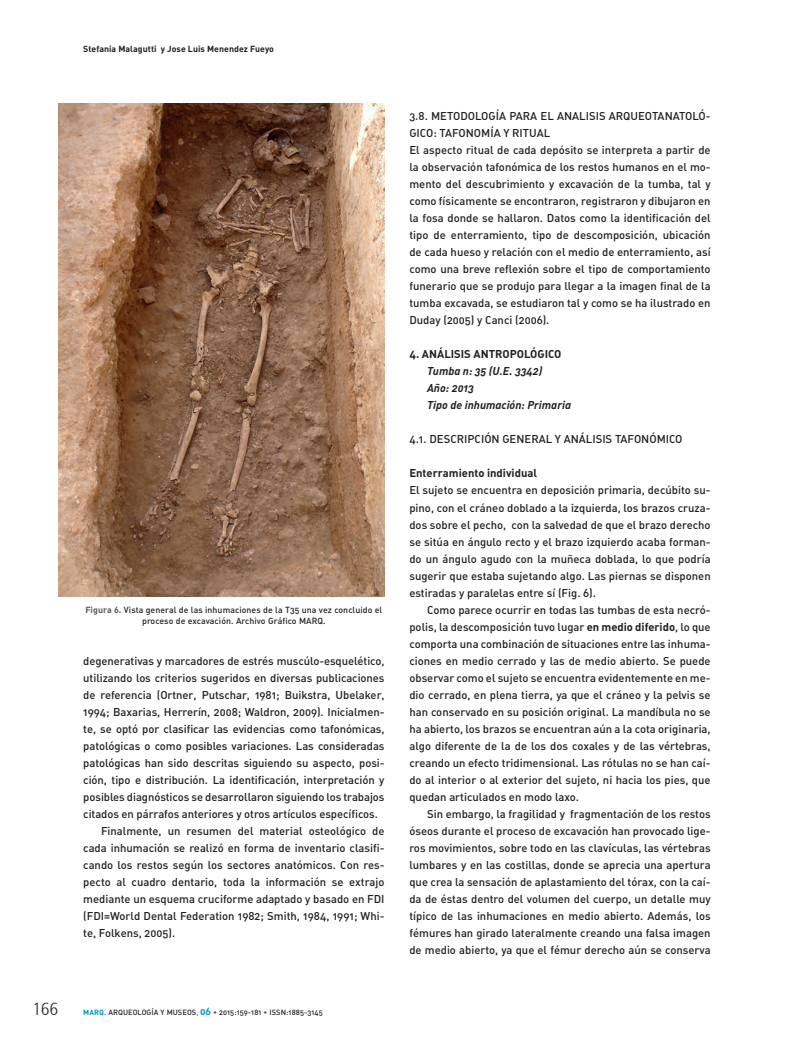
<style>
.page{position:relative;width:794px;height:1042px;background:#fff}
.page>*{position:absolute;margin:0;border:0;box-sizing:border-box;transform-origin:0 0}
.t1{font:300 condensed 17.5px "Frutiger 47";color:#231f20}
.t2{font:11.25px/17px "DIN Medium Alternate";color:#231f20}
.t3{font:11.25px/17px "DIN Bold Italic Alt";color:#231f20}
.t4{font:11.25px "DIN Bold Alternate";color:#231f20}
.t5{font:8.75px/10.5px "DIN Medium Alternate";letter-spacing:.005em;color:#231f20;text-align:center}
.t6{font:8.75px "DIN Bold Alternate";letter-spacing:.005em;color:#231f20}
.t7{font:7.5px "DIN Medium Alternate";letter-spacing:.005em;color:#231f20}
.s1{font-family:"DIN Bold Alternate";color:#57585a}
.s2{font-family:"DIN Bold Alternate";color:#009bbd}
.s3{color:#57585a}
.s4{font-family:"DIN Bold Alternate";font-size:10px;color:#009bbd}
.s5{font-family:"DIN Bold Alternate"}
</style>
<div class="page">
<img style="left:59px;top:103px;width:325px;height:493px">
<p class="t6" style="left:83px;top:43px;width:192px">Stefania Malagutti y Jose Luis Menendez Fueyo</p>
<p class="t5" style="left:85px;top:604px;width:298px"><span class="s1">Figura 6.</span> Vista general de las inhumaciones de la T35 una vez concluido el proceso de excavación. Archivo Gráfico MARQ.</p>
<p class="t2" style="left:83px;top:651px;width:303px">degenerativas y marcadores de estrés muscúlo-esquelético,</p>
<p class="t2" style="left:83px;top:668px;width:303px">utilizando los criterios sugeridos en diversas publicaciones</p>
<p class="t2" style="left:83px;top:685px;width:303px">de referencia (Ortner, Putschar, 1981; Buikstra, Ubelaker,</p>
<p class="t2" style="left:83px;top:702px;width:303px">1994; Baxarias, Herrerín, 2008; Waldron, 2009). Inicialmen-</p>
<p class="t2" style="left:83px;top:719px;width:303px">te, se optó por clasificar las evidencias como tafonómicas,</p>
<p class="t2" style="left:83px;top:736px;width:303px">patológicas o como posibles variaciones. Las consideradas</p>
<p class="t2" style="left:83px;top:753px;width:303px">patológicas han sido descritas siguiendo su aspecto, posi-</p>
<p class="t2" style="left:83px;top:771px;width:303px">ción, tipo e distribución. La identificación, interpretación y</p>
<p class="t2" style="left:83px;top:788px;width:303px">posibles diagnósticos se desarrollaron siguiendo los trabajos</p>
<p class="t2" style="left:83px;top:805px;width:296px">citados en párrafos anteriores y otros artículos específicos.</p>
<p class="t2" style="left:101px;top:822px;width:285px">Finalmente, un resumen del material osteológico de</p>
<p class="t2" style="left:83px;top:839px;width:303px">cada inhumación se realizó en forma de inventario clasifi-</p>
<p class="t2" style="left:83px;top:856px;width:303px">cando los restos según los sectores anatómicos. Con res-</p>
<p class="t2" style="left:83px;top:873px;width:303px">pecto al cuadro dentario, toda la información se extrajo</p>
<p class="t2" style="left:83px;top:890px;width:303px">mediante un esquema cruciforme adaptado y basado en FDI</p>
<p class="t2" style="left:83px;top:907px;width:303px">(FDI=World Dental Federation 1982; Smith, 1984, 1991; Whi-</p>
<p class="t2" style="left:83px;top:924px;width:93px">te, Folkens, 2005).</p>
<p class="t1" style="left:33px;top:999px;width:27px">166</p>
<p class="t7" style="left:83px;top:1007px;width:241px"><span class="s2">MARQ.</span> ARQUEOLOGÍA Y MUSEOS<span class="s3">,</span> <span class="s4">06</span> <span class="s3">•</span> 2015:159-181 <span class="s3">•</span> ISSN:1885-3145</p>
<p class="t2" style="left:409px;top:107px;width:303px">3.8. METODOLOGÍA PARA EL ANALISIS ARQUEOTANATOLÓ-GICO: TAFONOMÍA Y RITUAL<br>El aspecto ritual de cada depósito se interpreta a partir de la observación tafonómica de los restos humanos en el mo&shy;mento del descubrimiento y excavación de la tumba, tal y como físicamente se encontraron, registraron y dibujaron en la fosa donde se hallaron. Datos como la identificación del tipo de enterramiento, tipo de descomposición, ubicación de cada hueso y relación con el medio de enterramiento, así como una breve reflexión sobre el tipo de comportamiento funerario que se produjo para llegar a la imagen final de la tumba excavada, se estudiaron tal y como se ha ilustrado en Duday (2005) y Canci (2006).</p>
<p class="t3" style="left:427px;top:345px;width:145px;text-indent:-18px"><span class="s5">4. ANÁLISIS ANTROPOLÓGICO<br></span>Tumba n: 35 (U.E. 3342)<br>Año: 2013<br>Tipo de inhumación: Primaria</p>
<p class="t2" style="left:409px;top:430px;width:275px">4.1. DESCRIPCIÓN GENERAL Y ANÁLISIS TAFONÓMICO</p>
<p class="t4" style="left:409px;top:466px;width:129px">Enterramiento individual</p>
<p class="t2" style="left:409px;top:481px;width:303px">El sujeto se encuentra en deposición primaria, decúbito su-</p>
<p class="t2" style="left:409px;top:498px;width:303px">pino, con el cráneo doblado a la izquierda, los brazos cruza-</p>
<p class="t2" style="left:409px;top:515px;width:303px">dos sobre el pecho, con la salvedad de que el brazo derecho</p>
<p class="t2" style="left:409px;top:532px;width:303px">se sitúa en ángulo recto y el brazo izquierdo acaba forman-</p>
<p class="t2" style="left:409px;top:549px;width:303px">do un ángulo agudo con la muñeca doblada, lo que podría</p>
<p class="t2" style="left:409px;top:566px;width:303px">sugerir que estaba sujetando algo. Las piernas se disponen</p>
<p class="t2" style="left:409px;top:583px;width:188px">estiradas y paralelas entre sí (Fig. 6).</p>
<p class="t2" style="left:427px;top:601px;width:285px">Como parece ocurrir en todas las tumbas de esta necró-</p>
<p class="t2" style="left:409px;top:618px;width:303px">polis, la descomposición tuvo lugar <span class="s5">en medio diferido</span>, lo que</p>
<p class="t2" style="left:409px;top:635px;width:303px">comporta una combinación de situaciones entre las inhuma-</p>
<p class="t2" style="left:409px;top:652px;width:303px">ciones en medio cerrado y las de medio abierto. Se puede</p>
<p class="t2" style="left:409px;top:669px;width:303px">observar como el sujeto se encuentra evidentemente en me-</p>
<p class="t2" style="left:409px;top:686px;width:303px">dio cerrado, en plena tierra, ya que el cráneo y la pelvis se</p>
<p class="t2" style="left:409px;top:703px;width:303px">han conservado en su posición original. La mandíbula no se</p>
<p class="t2" style="left:409px;top:720px;width:303px">ha abierto, los brazos se encuentran aún a la cota originaria,</p>
<p class="t2" style="left:409px;top:737px;width:303px">algo diferente de la de los dos coxales y de las vértebras,</p>
<p class="t2" style="left:409px;top:754px;width:303px">creando un efecto tridimensional. Las rótulas no se han caí-</p>
<p class="t2" style="left:409px;top:771px;width:303px">do al interior o al exterior del sujeto, ni hacia los pies, que</p>
<p class="t2" style="left:409px;top:788px;width:171px">quedan articulados en modo laxo.</p>
<p class="t2" style="left:427px;top:805px;width:285px">Sin embargo, la fragilidad y fragmentación de los restos</p>
<p class="t2" style="left:409px;top:822px;width:303px">óseos durante el proceso de excavación han provocado lige-</p>
<p class="t2" style="left:409px;top:839px;width:303px">ros movimientos, sobre todo en las clavículas, las vértebras</p>
<p class="t2" style="left:409px;top:856px;width:303px">lumbares y en las costillas, donde se aprecia una apertura</p>
<p class="t2" style="left:409px;top:873px;width:303px">que crea la sensación de aplastamiento del tórax, con la caí-</p>
<p class="t2" style="left:409px;top:890px;width:303px">da de éstas dentro del volumen del cuerpo, un detalle muy</p>
<p class="t2" style="left:409px;top:907px;width:303px">típico de las inhumaciones en medio abierto. Además, los</p>
<p class="t2" style="left:409px;top:924px;width:303px">fémures han girado lateralmente creando una falsa imagen</p>
<p class="t2" style="left:409px;top:941px;width:303px">de medio abierto, ya que el fémur derecho aún se conserva</p>
</div>
